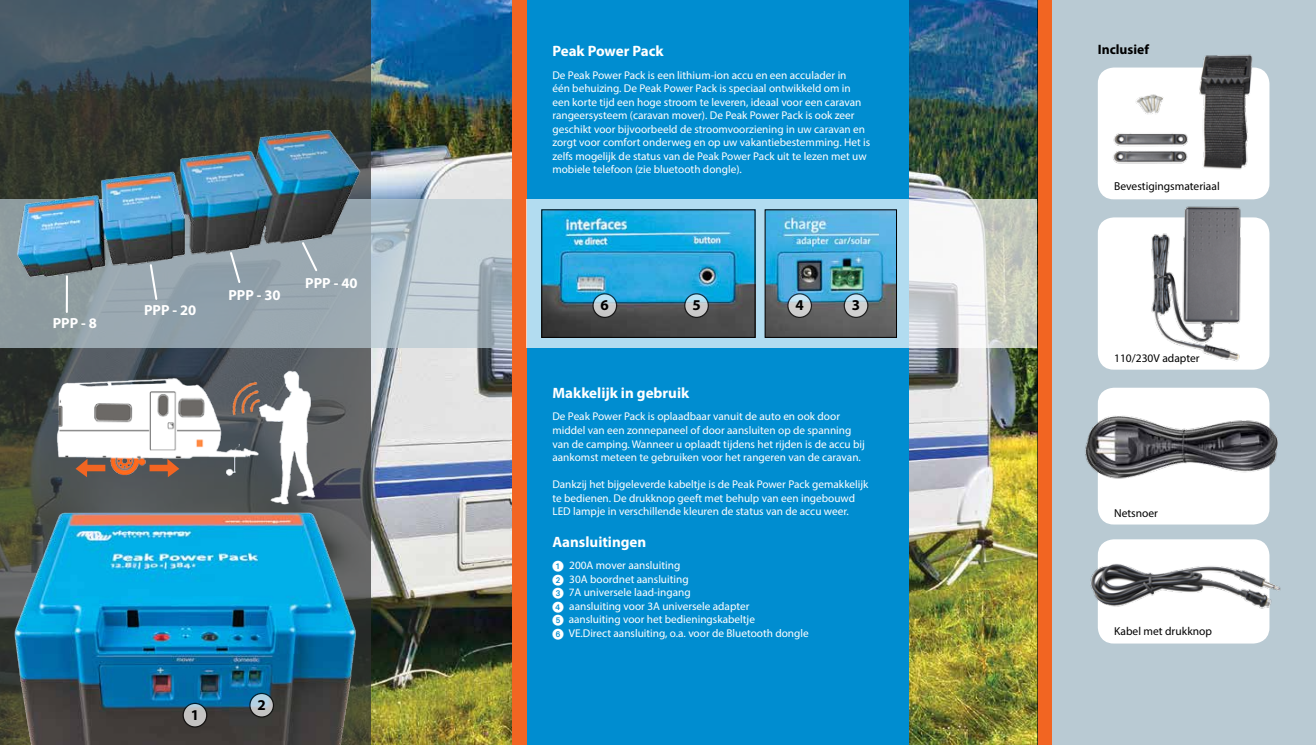
<style>
.page{position:relative;width:1316px;height:745px;background:#fff}
.page>*{position:absolute;margin:0;border:0;box-sizing:border-box;transform-origin:0 0}
.t1{font:700 15px "Myriad Pro";color:#fff}
.t2{font:700 15px "Myriad Pro";color:#000}
.t3{font:700 14.62px "Myriad Pro";color:#fff}
.t4{font:700 13.62px "Myriad Pro";color:#000}
.t5{font:11.5px "Myriad Pro";color:#000}
.t6{font:11.25px/13.5px "Myriad Pro";color:#fff}
.s1{font-family:"European Pi One"}
</style>
<div class="page">
<img style="left:371px;top:0;width:667px;height:744px">
<svg style="left:0;top:0;width:371px;height:466px;background:#3c4950"></svg>
<div style="left:522px;top:0;width:386px;height:744px;background:#008dd0"></div>
<div style="left:512px;top:0;width:14px;height:744px;background:#f26522"></div>
<img style="left:0;top:466px;width:387px;height:278px">
<svg style="left:0;top:199px;width:512px;height:148px;background:#a9b6bf"></svg>
<svg style="left:526px;top:199px;width:511px;height:148px"></svg>
<img style="left:543px;top:211px;width:210px;height:124px">
<div style="left:541px;top:209px;width:214px;height:128px;border:1px solid #000"></div>
<div style="left:1038px;top:0;width:14px;height:744px;background:#f26522"></div>
<div style="left:1052px;top:0;width:263px;height:744px;background:#b9cad3"></div>
<div style="left:1097px;top:217px;width:172px;height:152px;background:#fff;border-radius:16px"></div>
<div style="left:1097px;top:67px;width:172px;height:132px;background:#fff;border-radius:16px"></div>
<div style="left:1097px;top:387px;width:172px;height:137px;background:#fff;border-radius:16px"></div>
<img style="left:1085px;top:397px;width:193px;height:84px">
<img style="left:1108px;top:54px;width:149px;height:116px">
<img style="left:1136px;top:199px;width:117px;height:163px">
<div style="left:1097px;top:539px;width:172px;height:104px;background:#fff;border-radius:16px"></div>
<img style="left:1090px;top:547px;width:191px;height:73px">
<img style="left:766px;top:211px;width:128px;height:124px">
<svg style="left:844px;top:293px;width:23px;height:24px"></svg>
<div style="left:843px;top:293px;width:25px;height:25px;border:1px solid #000;border-radius:50%"></div>
<svg style="left:593px;top:293px;width:23px;height:24px"></svg>
<div style="left:592px;top:293px;width:25px;height:25px;border:1px solid #000;border-radius:50%"></div>
<svg style="left:684px;top:293px;width:24px;height:24px"></svg>
<div style="left:684px;top:293px;width:25px;height:25px;border:1px solid #000;border-radius:50%"></div>
<svg style="left:788px;top:293px;width:23px;height:24px"></svg>
<div style="left:787px;top:293px;width:25px;height:25px;border:1px solid #000;border-radius:50%"></div>
<img style="left:1px;top:121px;width:366px;height:182px">
<hr style="left:66px;top:276px;width:2px;height:36px;background:#fff">
<svg style="left:148px;top:262px;width:11px;height:39px"></svg>
<svg style="left:228px;top:250px;width:14px;height:34px"></svg>
<svg style="left:300px;top:240px;width:19px;height:33px"></svg>
<svg style="left:183px;top:703px;width:24px;height:23px"></svg>
<div style="left:182px;top:702px;width:25px;height:25px;border:1px solid #000;border-radius:50%"></div>
<svg style="left:250px;top:693px;width:23px;height:23px"></svg>
<div style="left:249px;top:692px;width:25px;height:25px;border:1px solid #000;border-radius:50%"></div>
<img style="left:50px;top:364px;width:291px;height:149px">
<svg style="left:149px;top:458px;width:30px;height:19px"></svg>
<svg style="left:76px;top:458px;width:29px;height:19px"></svg>
<img style="left:224px;top:374px;width:47px;height:46px">
<p class="t3" style="left:53px;top:314px;width:46px">PPP - 8</p>
<p class="t3" style="left:144px;top:301px;width:54px">PPP - 20</p>
<p class="t3" style="left:228px;top:285px;width:54px">PPP - 30</p>
<p class="t3" style="left:305px;top:273px;width:54px">PPP - 40</p>
<h1 class="t2" style="left:191px;top:704px;width:10px">1</h1>
<h1 class="t2" style="left:257px;top:694px;width:10px">2</h1>
<h1 class="t1" style="left:552px;top:41px;width:113px">Peak Power Pack</h1>
<p class="t6" style="left:552px;top:68px;width:319px">De Peak Power Pack is een lithium-ion accu en een acculader in<br>één behuizing. De Peak Power Pack is speciaal ontwikkeld om in een korte tijd een hoge stroom te leveren, ideaal voor een caravan rangeersysteem (caravan mover). De Peak Power Pack is ook zeer geschikt voor bijvoorbeeld de stroomvoorziening in uw caravan en zorgt voor comfort onderweg en op uw vakantiebestemming. Het is zelfs mogelijk de status van de Peak Power Pack uit te lezen met uw mobiele telefoon (zie bluetooth dongle).</p>
<h1 class="t2" style="left:600px;top:295px;width:10px">6</h1>
<h1 class="t2" style="left:692px;top:295px;width:10px">5</h1>
<h1 class="t2" style="left:795px;top:295px;width:10px">4</h1>
<h1 class="t2" style="left:852px;top:295px;width:10px">3</h1>
<h1 class="t1" style="left:552px;top:383px;width:138px">Makkelijk in gebruik</h1>
<p class="t6" style="left:552px;top:409px;width:314px">De Peak Power Pack is oplaadbaar vanuit de auto en ook door middel van een zonnepaneel of door aansluiten op de spanning van de camping. Wanneer u oplaadt tijdens het rijden is de accu bij aankomst meteen te gebruiken voor het rangeren van de caravan.</p>
<p class="t6" style="left:552px;top:477px;width:318px">Dankzij het bijgeleverde kabeltje is de Peak Power Pack gemakkelijk te bedienen. De drukknop geeft met behulp van een ingebouwd<br>LED lampje in verschillende kleuren de status van de accu weer.</p>
<h1 class="t1" style="left:552px;top:531px;width:95px">Aansluitingen</h1>
<p class="t6" style="left:552px;top:558px;width:258px"><span class="s1">1</span> 200A mover aansluiting<br><span class="s1">2</span> 30A boordnet aansluiting<br><span class="s1">3</span> 7A universele laad-ingang<br><span class="s1">4</span> aansluiting voor 3A universele adapter<br><span class="s1">5</span> aansluiting voor het bedieningskabeltje<br><span class="s1">6</span> VE.Direct aansluiting, o.a. voor de Bluetooth dongle</p>
<p class="t4" style="left:1097px;top:41px;width:53px">Inclusief</p>
<p class="t5" style="left:1114px;top:179px;width:107px">Bevestigingsmateriaal</p>
<p class="t5" style="left:1114px;top:350px;width:87px">110/230V adapter</p>
<p class="t5" style="left:1114px;top:505px;width:45px">Netsnoer</p>
<p class="t5" style="left:1114px;top:623px;width:100px">Kabel met drukknop</p>
</div>
